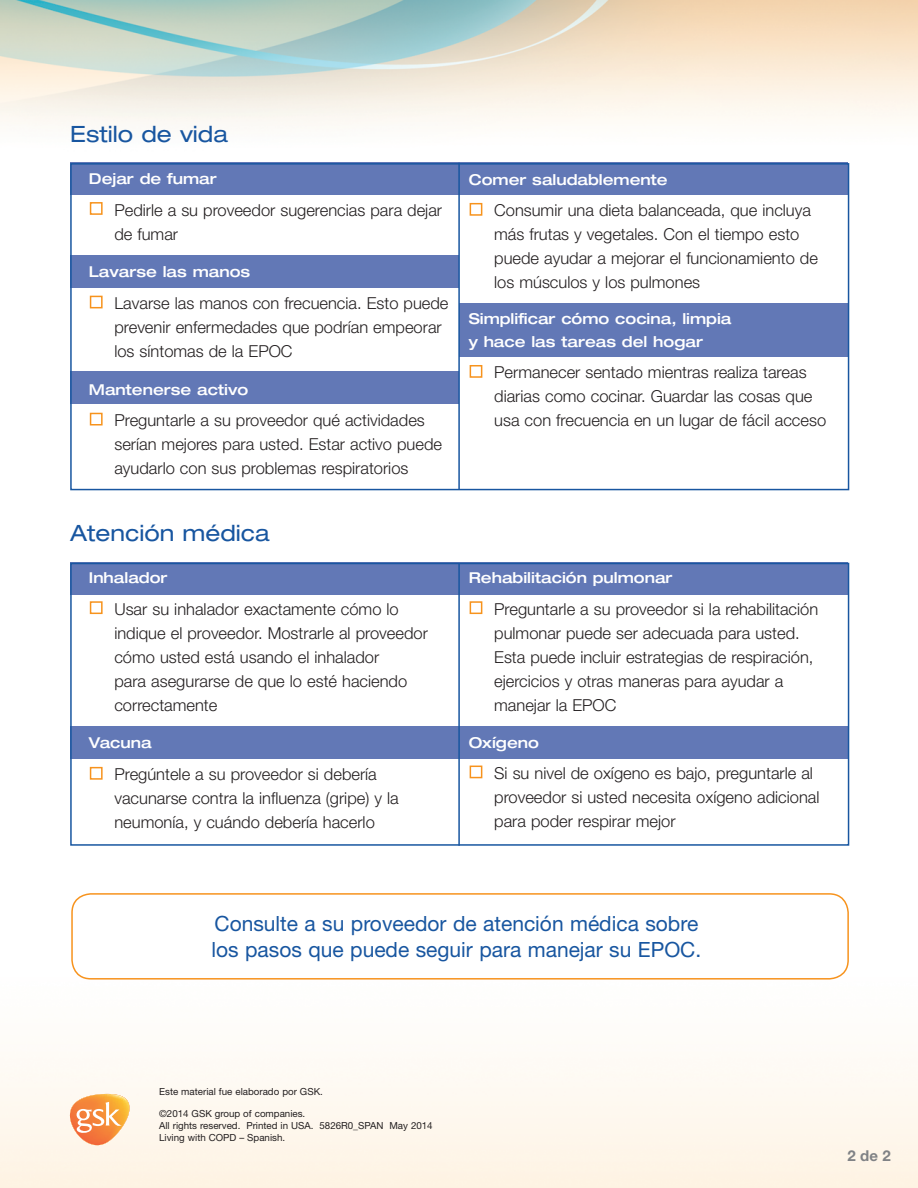
<style>
.page{position:relative;width:918px;height:1188px;background:#fff}
.page>*{position:absolute;margin:0;border:0;box-sizing:border-box;transform-origin:0 0}
.t1{font:expanded 22.5px "Helvetica Neue LT Std";color:#1856a0}
.t2{font:21px/25.5px "Helvetica Neue LT Std";color:#1856a0}
.t3{font:300 16.5px/24px "Helvetica Neue LT Std";color:#231f20}
.t4{font:500 expanded 15px/22.5px "Helvetica Neue LT Std";color:#fff}
.t5{font:700 15px "Helvetica Neue LT Std";color:#808285}
.t6{font:9.75px/11.7px "Helvetica Neue LT Std";color:#231f20}
</style>
<div class="page">
<img style="left:0;top:0;width:918px;height:1188px">
<div style="left:71px;top:893px;width:778px;height:87px;border:2px solid #f7931d;border-radius:19px"></div>
<svg style="left:70px;top:1094px;width:59px;height:51px;background:#f8b37a"></svg>
<div style="left:70px;top:163px;width:778px;height:32px;background:#6278b6"></div>
<div style="left:460px;top:303px;width:388px;height:54px;background:#6278b6"></div>
<div style="left:70px;top:255px;width:388px;height:32px;background:#6278b6"></div>
<div style="left:70px;top:372px;width:388px;height:32px;background:#6278b6"></div>
<div style="left:90px;top:202px;width:13px;height:13px;border:2px solid #f7931d"></div>
<div style="left:90px;top:296px;width:13px;height:12px;border:2px solid #f7931d"></div>
<div style="left:90px;top:413px;width:13px;height:13px;border:2px solid #f7931d"></div>
<hr style="left:458px;top:163px;width:2px;height:327px;background:#1856a0">
<div style="left:70px;top:562px;width:778px;height:33px;background:#6278b6"></div>
<div style="left:70px;top:726px;width:778px;height:32px;background:#6278b6"></div>
<div style="left:90px;top:601px;width:13px;height:13px;border:2px solid #f7931d"></div>
<div style="left:90px;top:767px;width:13px;height:13px;border:2px solid #f7931d"></div>
<div style="left:470px;top:203px;width:12px;height:13px;border:2px solid #f7931d"></div>
<div style="left:470px;top:365px;width:12px;height:13px;border:2px solid #f7931d"></div>
<div style="left:70px;top:163px;width:779px;height:327px;border:2px solid #1856a0"></div>
<div style="left:470px;top:601px;width:12px;height:13px;border:2px solid #f7931d"></div>
<div style="left:470px;top:766px;width:12px;height:12px;border:2px solid #f7931d"></div>
<div style="left:70px;top:563px;width:779px;height:283px;border:2px solid #1856a0"></div>
<hr style="left:458px;top:563px;width:2px;height:283px;background:#1856a0">
<h1 class="t1" style="left:70px;top:120px;width:159px">Estilo de vida</h1>
<p class="t4" style="left:89px;top:167px;width:129px">Dejar de fumar</p>
<p class="t3" style="left:114px;top:197px;width:329px">Pedirle a su proveedor sugerencias para dejar de fumar</p>
<p class="t4" style="left:89px;top:260px;width:163px">Lavarse las manos</p>
<p class="t3" style="left:114px;top:291px;width:336px">Lavarse las manos con frecuencia. Esto puede prevenir enfermedades que podrían empeorar los síntomas de la EPOC</p>
<p class="t4" style="left:89px;top:378px;width:161px">Mantenerse activo</p>
<p class="t3" style="left:114px;top:408px;width:329px">Preguntarle a su proveedor qué actividades serían mejores para usted. Estar activo puede ayudarlo con sus problemas respiratorios</p>
<h1 class="t1" style="left:70px;top:519px;width:201px">Atención médica</h1>
<p class="t4" style="left:89px;top:566px;width:80px">Inhalador</p>
<p class="t3" style="left:114px;top:597px;width:315px">Usar su inhalador exactamente cómo lo indique el proveedor. Mostrarle al proveedor cómo usted está usando el inhalador<br>para asegurarse de que lo esté haciendo correctamente</p>
<p class="t4" style="left:89px;top:731px;width:64px">Vacuna</p>
<p class="t3" style="left:114px;top:762px;width:286px">Pregúntele a su proveedor si debería vacunarse contra la influenza (gripe) y la neumonía, y cuándo debería hacerlo</p>
<p class="t4" style="left:469px;top:168px;width:201px">Comer saludablemente</p>
<p class="t3" style="left:494px;top:198px;width:325px">Consumir una dieta balanceada, que incluya más frutas y vegetales. Con el tiempo esto puede ayudar a mejorar el funcionamiento de los músculos y los pulmones</p>
<p class="t4" style="left:469px;top:307px;width:264px">Simplificar cómo cocina, limpia y hace las tareas del hogar</p>
<p class="t3" style="left:494px;top:360px;width:334px">Permanecer sentado mientras realiza tareas diarias como cocinar. Guardar las cosas que usa con frecuencia en un lugar de fácil acceso</p>
<p class="t4" style="left:469px;top:566px;width:205px">Rehabilitación pulmonar</p>
<p class="t3" style="left:494px;top:597px;width:326px">Preguntarle a su proveedor si la rehabilitación pulmonar puede ser adecuada para usted.<br>Esta puede incluir estrategias de respiración, ejercicios y otras maneras para ayudar a manejar la EPOC</p>
<p class="t4" style="left:469px;top:731px;width:72px">Oxígeno</p>
<p class="t3" style="left:494px;top:761px;width:327px">Si su nivel de oxígeno es bajo, preguntarle al proveedor si usted necesita oxígeno adicional para poder respirar mejor</p>
<p class="t2" style="left:212px;top:911px;width:491px">Consulte a su proveedor de atención médica sobre los pasos que puede seguir para manejar su EPOC.</p>
<p class="t6" style="left:159px;top:1086px;width:165px">Este material fue elaborado por GSK.</p>
<p class="t6" style="left:159px;top:1108px;width:275px">©2014 GSK group of companies.<br>All rights reserved. Printed in USA. 5826R0_SPAN May 2014<br>Living with COPD – Spanish.</p>
<p class="t5" style="left:847px;top:1146px;width:45px">2 de 2</p>
</div>
